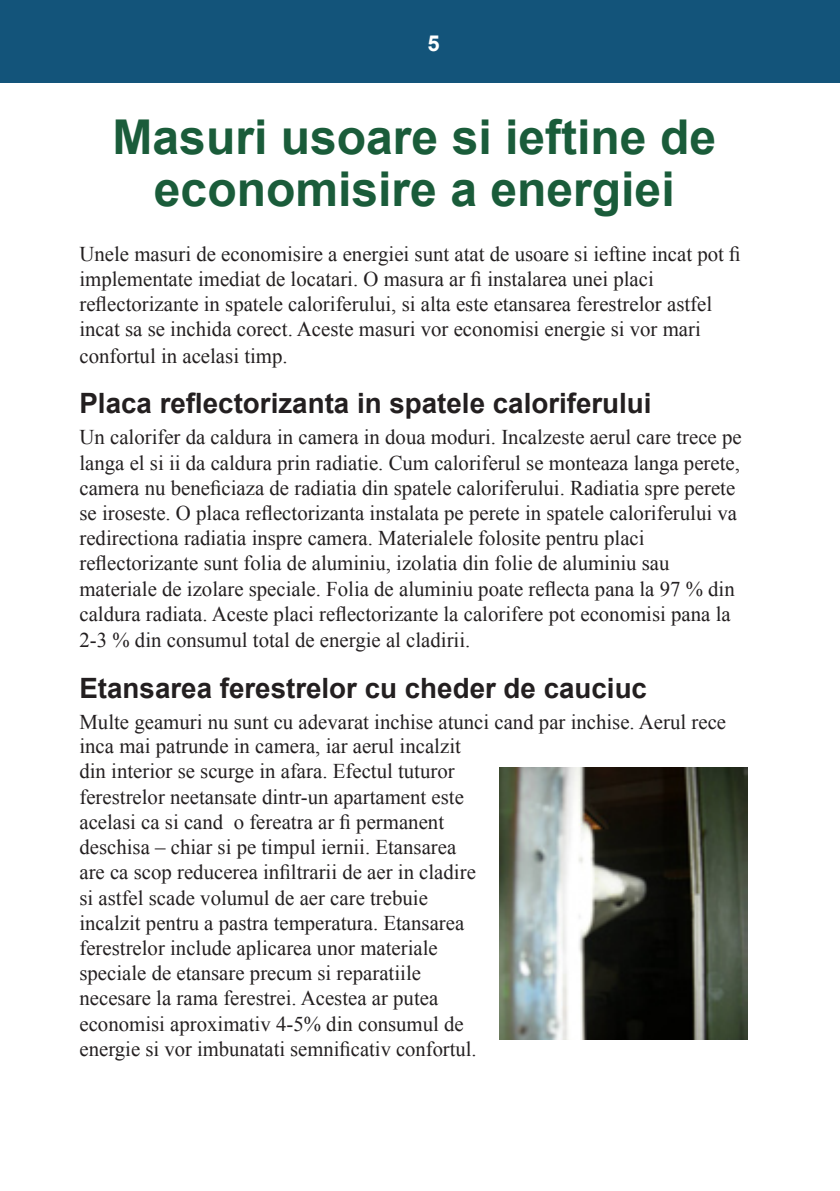
<style>
.page{position:relative;width:840px;height:1191px;background:#fff}
.page>*{position:absolute;margin:0;border:0;box-sizing:border-box;transform-origin:0 0}
.t1{font:700 48px/52px "Arial";color:#1a5c3a;text-align:center}
.t2{font:700 28px "Arial";color:#231f20}
.t3{font:21px/25.2px "Times New Roman";color:#231f20}
</style>
<div class="page">
<div style="left:0;top:0;width:839px;height:83px;background:#13547a"></div>
<img style="left:499px;top:767px;width:248px;height:272px">
<h1 class="t1" style="left:112px;top:113px;width:604px">Masuri usoare si ieftine de economisire a energiei</h1>
<p class="t3" style="left:79px;top:240px;width:662px">Unele masuri de economisire a energiei sunt atat de usoare si ieftine incat pot fi implementate imediat de locatari. O masura ar fi instalarea unei placi reflectorizante in spatele caloriferului, si alta este etansarea ferestrelor astfel incat sa se inchida corect. Aceste masuri vor economisi energie si vor mari confortul in acelasi timp.</p>
<h2 class="t2" style="left:79px;top:385px;width:573px">Placa reflectorizanta in spatele caloriferului</h2>
<p class="t3" style="left:79px;top:424px;width:663px">Un calorifer da caldura in camera in doua moduri. Incalzeste aerul care trece pe langa el si ii da caldura prin radiatie. Cum caloriferul se monteaza langa perete, camera nu beneficiaza de radiatia din spatele caloriferului. Radiatia spre perete se iroseste. O placa reflectorizanta instalata pe perete in spatele caloriferului va redirectiona radiatia inspre camera. Materialele folosite pentru placi reflectorizante sunt folia de aluminiu, izolatia din folie de aluminiu sau materiale de izolare speciale. Folia de aluminiu poate reflecta pana la 97 % din caldura radiata. Aceste placi reflectorizante la calorifere pot economisi pana la 2-3 % din consumul total de energie al cladirii.</p>
<h2 class="t2" style="left:79px;top:669px;width:568px">Etansarea ferestrelor cu cheder de cauciuc</h2>
<p class="t3" style="left:79px;top:708px;width:647px">Multe geamuri nu sunt cu adevarat inchise atunci cand par inchise. Aerul rece</p>
<p class="t3" style="left:79px;top:733px;width:398px">inca mai patrunde in camera, iar aerul incalzit din interior se scurge in afara. Efectul tuturor ferestrelor neetansate dintr-un apartament este acelasi ca si cand o fereatra ar fi permanent deschisa – chiar si pe timpul iernii. Etansarea are ca scop reducerea infiltrarii de aer in cladire si astfel scade volumul de aer care trebuie incalzit pentru a pastra temperatura. Etansarea ferestrelor include aplicarea unor materiale speciale de etansare precum si reparatiile necesare la rama ferestrei. Acestea ar putea economisi aproximativ 4-5% din consumul de energie si vor imbunatati semnificativ confortul.</p>
</div>
